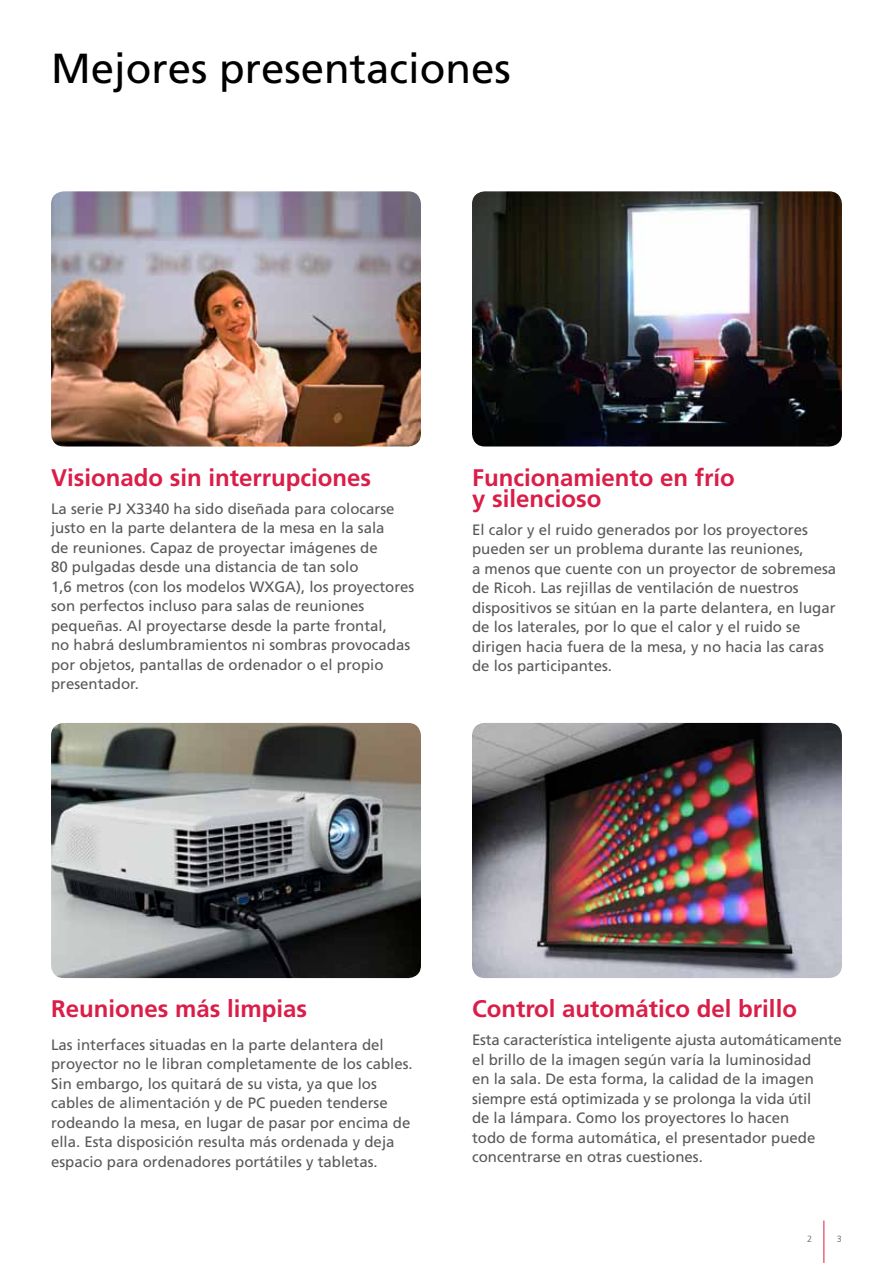
<style>
.page{position:relative;width:893px;height:1263px;background:#fff}
.page>*{position:absolute;margin:0;border:0;box-sizing:border-box;transform-origin:0 0}
.t1{font:42px "Frutiger";color:#000}
.t2{font:700 24px/21px "Frutiger";color:#da1e48}
.t3{font:15px/19.5px "Frutiger";color:#58595b}
.t4{font:300 9px "Frutiger";color:#58595b}
</style>
<div class="page">
<hr style="left:823px;top:1221px;width:1px;height:42px;background:#da1e48">
<img style="left:51px;top:191px;width:370px;height:255px">
<img style="left:51px;top:723px;width:370px;height:255px">
<img style="left:472px;top:191px;width:370px;height:255px">
<img style="left:472px;top:723px;width:370px;height:255px">
<h1 class="t1" style="left:51px;top:43px;width:461px">Mejores presentaciones</h1>
<h2 class="t2" style="left:51px;top:467px;width:322px">Visionado sin interrupciones</h2>
<p class="t3" style="left:51px;top:499px;width:365px">La serie PJ X3340 ha sido diseñada para colocarse justo en la parte delantera de la mesa en la sala<br>de reuniones. Capaz de proyectar imágenes de<br>80 pulgadas desde una distancia de tan solo<br>1,6 metros (con los modelos WXGA), los proyectores son perfectos incluso para salas de reuniones pequeñas. Al proyectarse desde la parte frontal,<br>no habrá deslumbramientos ni sombras provocadas por objetos, pantallas de ordenador o el propio presentador.</p>
<h2 class="t2" style="left:472px;top:467px;width:264px">Funcionamiento en frío y silencioso</h2>
<p class="t3" style="left:472px;top:520px;width:366px">El calor y el ruido generados por los proyectores pueden ser un problema durante las reuniones,<br>a menos que cuente con un proyector de sobremesa de Ricoh. Las rejillas de ventilación de nuestros dispositivos se sitúan en la parte delantera, en lugar de los laterales, por lo que el calor y el ruido se dirigen hacia fuera de la mesa, y no hacia las caras de los participantes.</p>
<h2 class="t2" style="left:51px;top:998px;width:258px">Reuniones más limpias</h2>
<p class="t3" style="left:51px;top:1035px;width:363px">Las interfaces situadas en la parte delantera del proyector no le libran completamente de los cables.<br>Sin embargo, los quitará de su vista, ya que los cables de alimentación y de PC pueden tenderse rodeando la mesa, en lugar de pasar por encima de ella. Esta disposición resulta más ordenada y deja espacio para ordenadores portátiles y tabletas.</p>
<h2 class="t2" style="left:472px;top:998px;width:326px">Control automático del brillo</h2>
<p class="t3" style="left:472px;top:1030px;width:371px">Esta característica inteligente ajusta automáticamente el brillo de la imagen según varía la luminosidad<br>en la sala. De esta forma, la calidad de la imagen siempre está optimizada y se prolonga la vida útil<br>de la lámpara. Como los proyectores lo hacen<br>todo de forma automática, el presentador puede concentrarse en otras cuestiones.</p>
<p class="t4" style="left:807px;top:1233px;width:7px">2</p>
<p class="t4" style="left:837px;top:1233px;width:7px">3</p>
</div>
